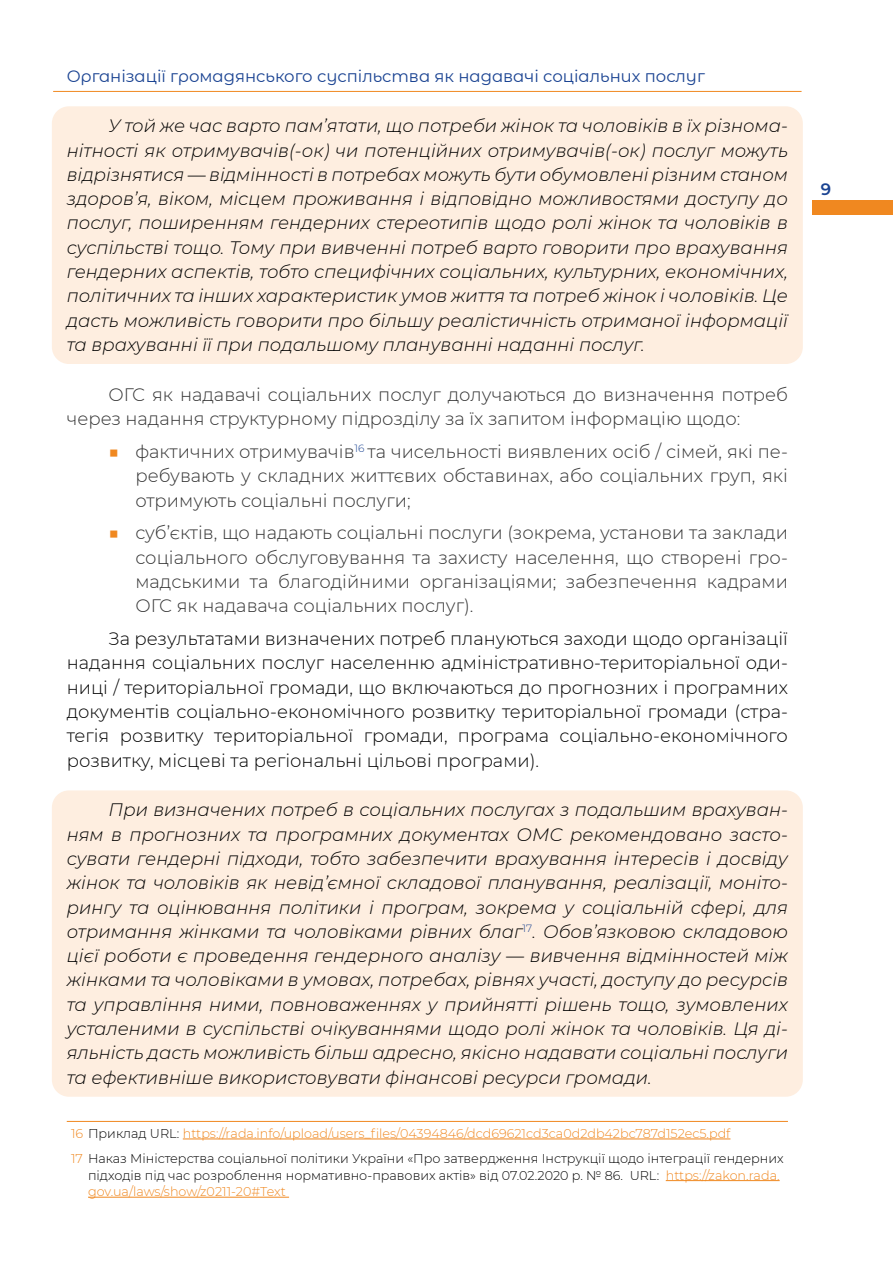
<style>
.page{position:relative;width:893px;height:1263px;background:#fff}
.page>*{position:absolute;margin:0;border:0;box-sizing:border-box;transform-origin:0 0}
.t1{font:italic 300 18px/24.3px "Montserrat";color:#000;text-align:justify}
.t2{font:300 18px/24.3px "Montserrat";color:#333;text-align:justify}
.t3{font:300 18px/24.3px "Montserrat";color:#000;text-align:justify}
.t4{font:16.5px "Montserrat Alternates";color:#1a4392}
.t5{font:600 16.5px "Montserrat Alternates";color:#1a4392}
.t6{font:300 12.75px/25px "Montserrat";color:#000}
.s1{font-weight:400;color:#f08820}
.s2{color:#f08820}
</style>
<div class="page">
<div style="left:812px;top:200px;width:81px;height:14px;background:#f08820"></div>
<hr style="left:53px;top:91px;width:748px;height:1px;background:#f08820">
<div style="left:52px;top:106px;width:751px;height:258px;background:#feeee0;border-radius:17px"></div>
<div style="left:52px;top:790px;width:751px;height:307px;background:#feeee0;border-radius:17px"></div>
<hr style="left:67px;top:1121px;width:721px;height:1px;background:#f08820">
<hr style="left:183px;top:1138px;width:547px;height:1px;background:#f08820">
<hr style="left:666px;top:1180px;width:114px;height:1px;background:#f08820">
<hr style="left:88px;top:1197px;width:201px;height:1px;background:#f08820">
<p class="t4" style="left:67px;top:65px;width:640px">Організації громадянського суспільства як надавачі соціальних послуг</p>
<p class="t1" style="left:67px;top:113px;width:723px;text-indent:42px">У той же час варто пам’ятати, що потреби жінок та чоловіків в їх різнома&shy;нітності як отримувачів(-ок) чи потенційних отримувачів(-ок) послуг можуть відрізнятися — відмінності в потребах можуть бути обумовлені різним станом здоров’я, віком, місцем проживання і відповідно можливостями доступу до послуг, поширенням гендерних стереотипів щодо ролі жінок та чоловіків в суспільстві тощо. Тому при вивченні потреб варто говорити про врахування гендерних аспектів, тобто специфічних соціальних, культурних, економічних, політичних та інших характеристик умов життя та потреб жінок і чоловіків. Це дасть можливість говорити про більшу реалістичність отриманої інформації та врахуванні її при подальшому плануванні наданні послуг.</p>
<p class="t2" style="left:67px;top:382px;width:723px;text-indent:42px">ОГС як надавачі соціальних послуг долучаються до визначення потреб через надання структурному підрозділу за їх запитом інформацію щодо:</p>
<p class="t2" style="left:135px;top:439px;width:654px;text-indent:-27px"><span class="s1">■</span> фактичних отримувачів<sup>16</sup> та чисельності виявлених осіб / сімей, які пе&shy;ребувають у складних життєвих обставинах, або соціальних груп, які отримують соціальні послуги;</p>
<p class="t2" style="left:135px;top:520px;width:654px;text-indent:-27px"><span class="s1">■</span> суб’єктів, що надають соціальні послуги (зокрема, установи та заклади соціального обслуговування та захисту населення, що створені гро&shy;мадськими та благодійними організаціями; забезпечення кадрами ОГС як надавача соціальних послуг).</p>
<p class="t3" style="left:67px;top:626px;width:723px;text-indent:42px">За результатами визначених потреб плануються заходи щодо організації надання соціальних послуг населенню адміністративно-територіальної оди&shy;ниці / територіальної громади, що включаються до прогнозних і програмних документів соціально-економічного розвитку територіальної громади (стра&shy;тегія розвитку територіальної громади, програма соціально-економічного розвитку, місцеві та регіональні цільові програми).</p>
<p class="t1" style="left:67px;top:797px;width:723px;text-indent:42px">При визначених потреб в соціальних послугах з подальшим врахуван&shy;ням в прогнозних та програмних документах ОМС рекомендовано засто&shy;сувати гендерні підходи, тобто забезпечити врахування інтересів і досвіду жінок та чоловіків як невід’ємної складової планування, реалізації, моніто&shy;рингу та оцінювання політики і програм, зокрема у соціальній сфері, для отримання жінками та чоловіками рівних благ<sup>17</sup>. Обов’язковою складовою цієї роботи є проведення гендерного аналізу — вивчення відмінностей між жінками та чоловіками в умовах, потребах, рівнях участі, доступу до ресурсів та управління ними, повноваженнях у прийнятті рішень тощо, зумовлених усталеними в суспільстві очікуваннями щодо ролі жінок та чоловіків. Ця ді&shy;яльність дасть можливість більш адресно, якісно надавати соціальні послуги та ефективніше використовувати фінансові ресурси громади.</p>
<p class="t6" style="left:71px;top:1120px;width:714px"><span class="s2">16</span> Приклад URL: <span class="s2">https://rada.info/upload/users_files/04394846/dcd69621cd3ca0d2db42bc787d152ec5.pdf<br>17</span> Наказ Міністерства соціальної політики України «Про затвердження Інструкції щодо інтеграції гендерних</p>
<p class="t6" style="left:88px;top:1166px;width:693px;line-height:16.5px">підходів під час розроблення нормативно-правових актів» від 07.02.2020 р. № 86. URL: <span class="s2">https://zakon.rada. gov.ua/laws/show/z0211-20#Text</span></p>
<p class="t5" style="left:821px;top:177px;width:12px">9</p>
</div>
